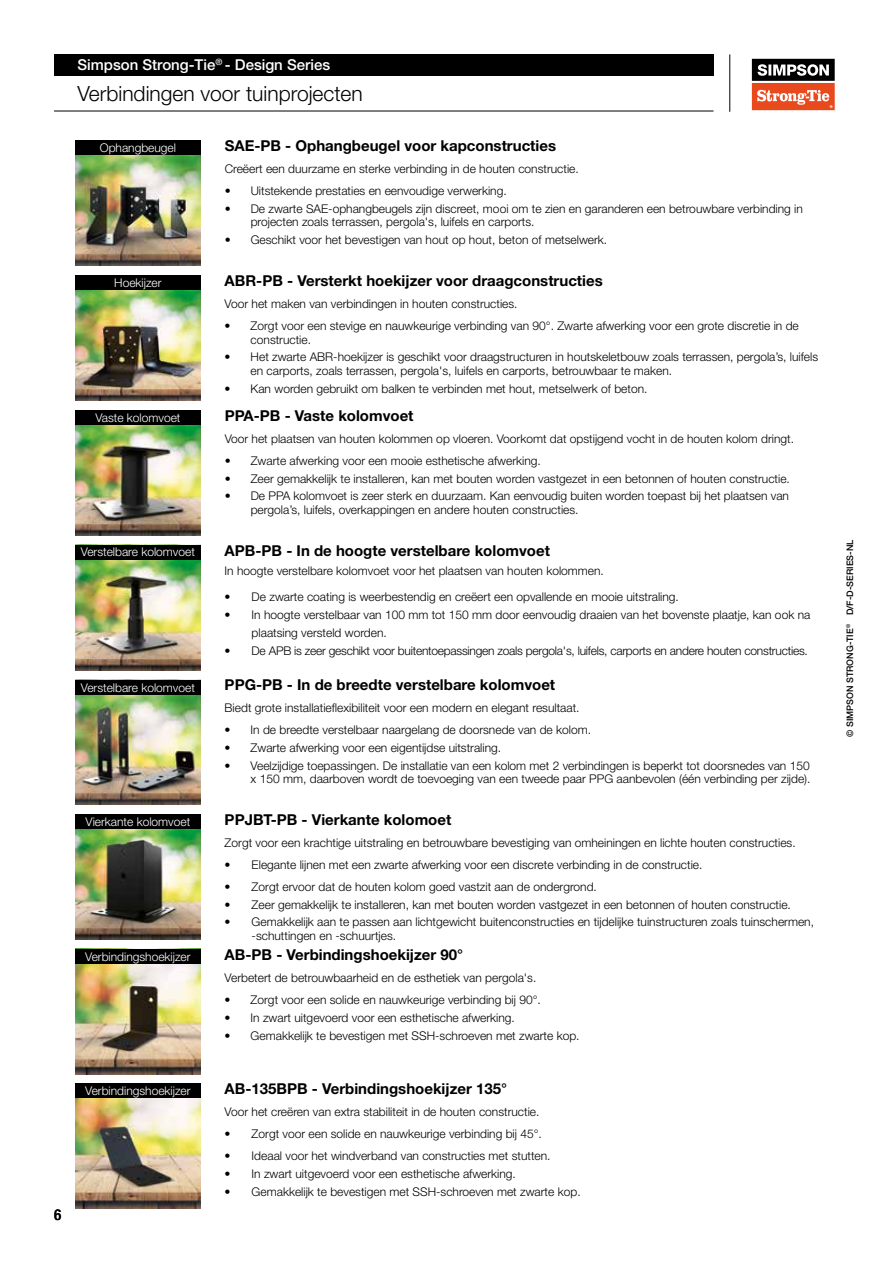
<style>
.page{position:relative;width:893px;height:1263px;background:#fff}
.page>*{position:absolute;margin:0;border:0;box-sizing:border-box;transform-origin:0 0}
.t1{font:300 21px "Helvetica Neue LT Std";color:#000}
.t2{font:700 15px "Helvetica Neue LT Std";color:#000}
.t3{font:500 15px "Helvetica Neue LT Std";color:#fff}
.t4{font:500 condensed 15px "Helvetica Neue LT Std";color:#000}
.t5{font:300 12px/13.5px "Helvetica Neue LT Std";color:#000}
.t6{font:300 12px "Helvetica Neue LT Std";color:#fff}
.t7{font:300 12px "Helvetica Neue LT Std";letter-spacing:-.02em;color:#000}
.t8{font:500 9px "Helvetica Neue LT Std";color:#000}
</style>
<div class="page">
<div style="left:54px;top:54px;width:659px;height:22px;background:#000"></div>
<hr style="left:729px;top:54px;width:1px;height:58px;background:#000">
<hr style="left:54px;top:111px;width:659px;height:1px;background:#000">
<div style="left:748px;top:55px;width:91px;height:59px;background:linear-gradient(to right,#fff,#fff)"></div>
<svg style="left:752px;top:59px;width:83px;height:51px"></svg>
<img style="left:75px;top:155px;width:126px;height:111px">
<div style="left:75px;top:140px;width:126px;height:15px;background:#000"></div>
<img style="left:75px;top:275px;width:126px;height:126px">
<div style="left:75px;top:276px;width:126px;height:14px;background:#000"></div>
<img style="left:75px;top:425px;width:126px;height:110px">
<div style="left:75px;top:410px;width:126px;height:15px;background:#000"></div>
<img style="left:75px;top:559px;width:126px;height:111px">
<div style="left:75px;top:545px;width:126px;height:14px;background:#000"></div>
<img style="left:75px;top:679px;width:126px;height:126px">
<div style="left:75px;top:680px;width:126px;height:15px;background:#000"></div>
<img style="left:75px;top:949px;width:126px;height:125px">
<div style="left:75px;top:950px;width:126px;height:14px;background:#000"></div>
<img style="left:75px;top:829px;width:126px;height:110px">
<div style="left:75px;top:814px;width:126px;height:15px;background:#000"></div>
<img style="left:75px;top:1098px;width:126px;height:111px">
<div style="left:75px;top:1084px;width:126px;height:14px;background:#000"></div>
<p class="t4" style="left:54px;top:1206px;width:9px">6</p>
<p class="t3" style="left:78px;top:56px;width:254px">Simpson Strong-Tie<sup>®</sup> - Design Series</p>
<h1 class="t1" style="left:78px;top:81px;width:287px">Verbindingen voor tuinprojecten</h1>
<p class="t6" style="left:100px;top:140px;width:78px">Ophangbeugel</p>
<p class="t6" style="left:114px;top:276px;width:49px">Hoekijzer</p>
<p class="t6" style="left:95px;top:410px;width:87px">Vaste kolomvoet</p>
<p class="t6" style="left:81px;top:545px;width:116px">Verstelbare kolomvoet</p>
<p class="t6" style="left:81px;top:680px;width:116px">Verstelbare kolomvoet</p>
<p class="t6" style="left:86px;top:814px;width:106px">Vierkante kolomvoet</p>
<p class="t6" style="left:85px;top:949px;width:107px">Verbindingshoekijzer</p>
<p class="t6" style="left:85px;top:1083px;width:107px">Verbindingshoekijzer</p>
<p class="t2" style="left:225px;top:136px;width:333px">SAE-PB - Ophangbeugel voor kapconstructies</p>
<p class="t5" style="left:225px;top:162px;width:356px">Creëert een duurzame en sterke verbinding in de houten constructie.</p>
<p class="t5" style="left:225px;top:184px;width:284px">• Uitstekende prestaties en eenvoudige verwerking.</p>
<p class="t5" style="left:251px;top:201px;width:554px;text-indent:-26px">• De zwarte SAE-ophangbeugels zijn discreet, mooi om te zien en garanderen een betrouwbare verbinding in projecten zoals terrassen, pergola's, luifels en carports.</p>
<p class="t5" style="left:225px;top:232px;width:384px">• Geschikt voor het bevestigen van hout op hout, beton of metselwerk.</p>
<p class="t2" style="left:225px;top:271px;width:380px">ABR-PB - Versterkt hoekijzer voor draagconstructies</p>
<p class="t5" style="left:225px;top:297px;width:294px">Voor het maken van verbindingen in houten constructies.</p>
<p class="t5" style="left:251px;top:319px;width:550px;text-indent:-26px">• Zorgt voor een stevige en nauwkeurige verbinding van 90°. Zwarte afwerking voor een grote discretie in de constructie.</p>
<p class="t5" style="left:251px;top:350px;width:569px;text-indent:-26px">• Het zwarte ABR-hoekijzer is geschikt voor draagstructuren in houtskeletbouw zoals terrassen, pergola’s, luifels en carports, zoals terrassen, pergola's, luifels en carports, betrouwbaar te maken.</p>
<p class="t5" style="left:225px;top:381px;width:424px">• Kan worden gebruikt om balken te verbinden met hout, metselwerk of beton.</p>
<p class="t2" style="left:225px;top:406px;width:190px">PPA-PB - Vaste kolomvoet</p>
<p class="t5" style="left:225px;top:432px;width:571px">Voor het plaatsen van houten kolommen op vloeren. Voorkomt dat opstijgend vocht in de houten kolom dringt.</p>
<p class="t5" style="left:225px;top:454px;width:318px">• Zwarte afwerking voor een mooie esthetische afwerking.</p>
<p class="t5" style="left:225px;top:471px;width:567px">• Zeer gemakkelijk te installeren, kan met bouten worden vastgezet in een betonnen of houten constructie.</p>
<p class="t5" style="left:251px;top:489px;width:540px;text-indent:-26px">• De PPA kolomvoet is zeer sterk en duurzaam. Kan eenvoudig buiten worden toepast bij het plaatsen van pergola’s, luifels, overkappingen en andere houten constructies.</p>
<p class="t2" style="left:225px;top:541px;width:327px">APB-PB - In de hoogte verstelbare kolomvoet</p>
<p class="t5" style="left:225px;top:563px;width:381px">In hoogte verstelbare kolomvoet voor het plaatsen van houten kolommen.</p>
<p class="t5" style="left:225px;top:590px;width:456px">• De zwarte coating is weerbestendig en creëert een opvallende en mooie uitstraling.</p>
<p class="t5" style="left:252px;top:605px;width:560px;line-height:18px;text-indent:-27px">• In hoogte verstelbaar van 100 mm tot 150 mm door eenvoudig draaien van het bovenste plaatje, kan ook na plaatsing versteld worden.</p>
<p class="t7" style="left:225px;top:643px;width:585px">• De APB is zeer geschikt voor buitentoepassingen zoals pergola's, luifels, carports en andere houten constructies.</p>
<p class="t2" style="left:225px;top:676px;width:332px">PPG-PB - In de breedte verstelbare kolomvoet</p>
<p class="t5" style="left:225px;top:701px;width:356px">Biedt grote installatieflexibiliteit voor een modern en elegant resultaat.</p>
<p class="t5" style="left:225px;top:723px;width:368px">• In de breedte verstelbaar naargelang de doorsnede van de kolom.</p>
<p class="t5" style="left:225px;top:741px;width:278px">• Zwarte afwerking voor een eigentijdse uitstraling.</p>
<p class="t5" style="left:225px;top:758px;width:587px;text-align:right">• Veelzijdige toepassingen. De installatie van een kolom met 2 verbindingen is beperkt tot doorsnedes van 150 x 150 mm, daarboven wordt de toevoeging van een tweede paar PPG aanbevolen (één verbinding per zijde).</p>
<p class="t2" style="left:225px;top:810px;width:228px">PPJBT-PB - Vierkante kolomoet</p>
<p class="t5" style="left:225px;top:836px;width:573px">Zorgt voor een krachtige uitstraling en betrouwbare bevestiging van omheiningen en lichte houten constructies.</p>
<p class="t5" style="left:225px;top:858px;width:479px">• Elegante lijnen met een zwarte afwerking voor een discrete verbinding in de constructie.</p>
<p class="t5" style="left:225px;top:880px;width:374px">• Zorgt ervoor dat de houten kolom goed vastzit aan de ondergrond.</p>
<p class="t5" style="left:225px;top:897px;width:568px">• Zeer gemakkelijk te installeren, kan met bouten worden vastgezet in een betonnen of houten constructie.</p>
<p class="t5" style="left:252px;top:915px;width:564px;text-indent:-27px">• Gemakkelijk aan te passen aan lichtgewicht buitenconstructies en tijdelijke tuinstructuren zoals tuinschermen, -schuttingen en -schuurtjes.</p>
<p class="t2" style="left:225px;top:946px;width:240px">AB-PB - Verbindingshoekijzer 90°</p>
<p class="t5" style="left:225px;top:971px;width:313px">Verbetert de betrouwbaarheid en de esthetiek van pergola's.</p>
<p class="t5" style="left:225px;top:993px;width:318px">• Zorgt voor een solide en nauwkeurige verbinding bij 90°.</p>
<p class="t5" style="left:225px;top:1011px;width:292px">• In zwart uitgevoerd voor een esthetische afwerking.</p>
<p class="t5" style="left:225px;top:1028px;width:356px">• Gemakkelijk te bevestigen met SSH-schroeven met zwarte kop.</p>
<p class="t2" style="left:225px;top:1080px;width:284px">AB-135BPB - Verbindingshoekijzer 135°</p>
<p class="t5" style="left:225px;top:1105px;width:316px">Voor het creëren van extra stabiliteit in de houten constructie.</p>
<p class="t5" style="left:225px;top:1127px;width:319px">• Zorgt voor een solide en nauwkeurige verbinding bij 45°.</p>
<p class="t5" style="left:225px;top:1149px;width:327px">• Ideaal voor het windverband van constructies met stutten.</p>
<p class="t5" style="left:225px;top:1167px;width:293px">• In zwart uitgevoerd voor een esthetische afwerking.</p>
<p class="t5" style="left:225px;top:1184px;width:357px">• Gemakkelijk te bevestigen met SSH-schroeven met zwarte kop.</p>
<p class="t8" style="left:844px;top:737px;width:199px;rotate:-90deg">© SIMPSON STRONG-TIE<sup>®</sup> D/F-D-SERIES-NL</p>
</div>
